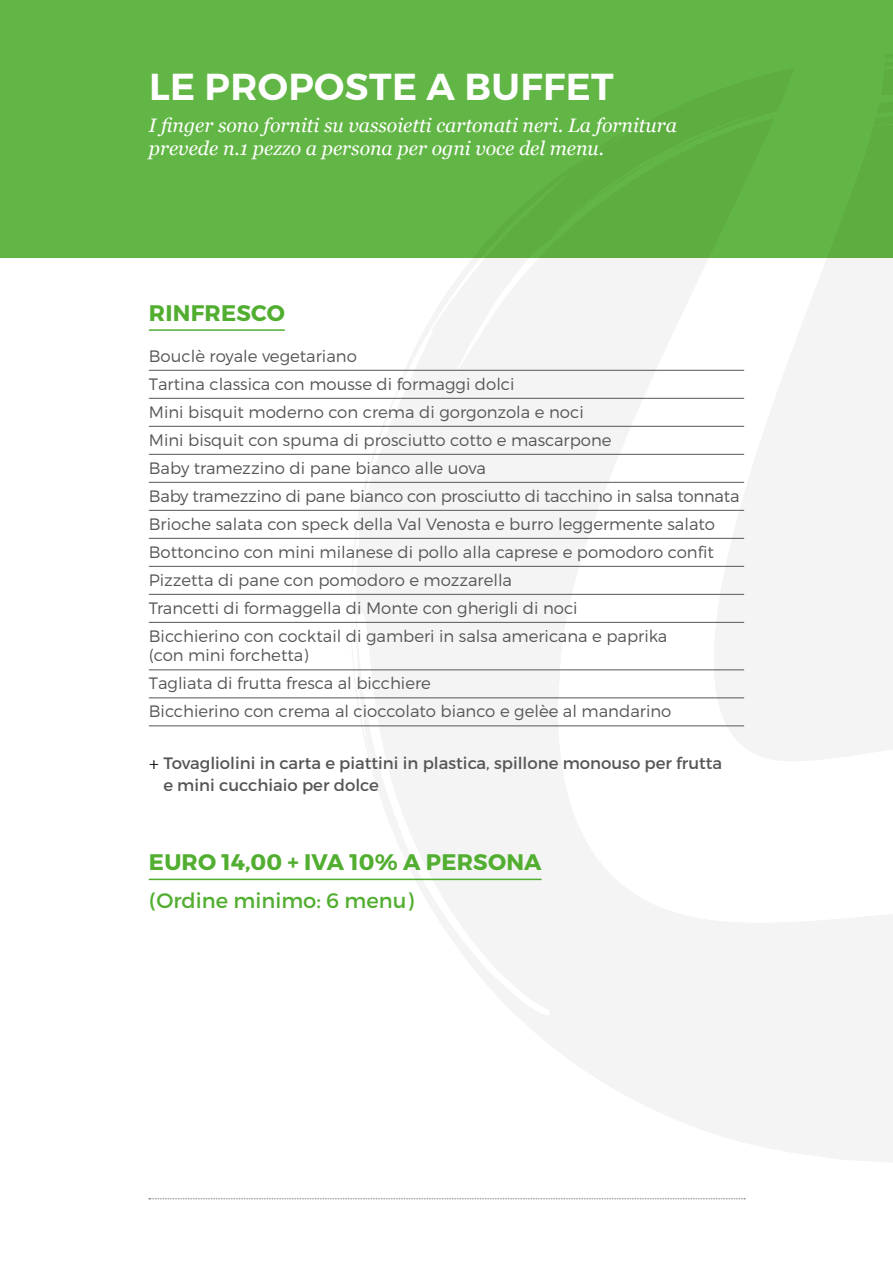
<style>
.page{position:relative;width:893px;height:1263px;background:#fff}
.page>*{position:absolute;margin:0;border:0;box-sizing:border-box;transform-origin:0 0}
.t1{font:600 37.5px "Montserrat";letter-spacing:.01em;color:#fff}
.t2{font:700 22.5px "Montserrat";letter-spacing:.01em;color:#51ae30}
.t3{font:21px "Montserrat";color:#51ae30}
.t4{font:italic 19.5px/23.4px "Georgia";color:#fff}
.t5{font:300 16.5px/28px "Montserrat";color:#565656}
.t6{font:16.5px/21.6px "Montserrat";color:#565656}
.s1{font-family:"Minion Pro";font-size:18px;color:#000}
</style>
<div class="page">
<svg style="left:149px;top:1198px;width:596px;height:1px"></svg>
<svg style="left:351px;top:257px;width:542px;height:905px;fill:#f4f4f4"></svg>
<div style="left:0;top:0;width:893px;height:257px;background:#62b645"></div>
<hr style="left:149px;top:329px;width:136px;height:2px;background:#51ae30">
<hr style="left:149px;top:370px;width:595px;height:1px;background:#565656">
<hr style="left:149px;top:398px;width:595px;height:1px;background:#565656">
<hr style="left:149px;top:426px;width:595px;height:1px;background:#565656">
<hr style="left:149px;top:454px;width:595px;height:1px;background:#565656">
<hr style="left:149px;top:482px;width:595px;height:1px;background:#565656">
<hr style="left:149px;top:510px;width:595px;height:1px;background:#565656">
<hr style="left:149px;top:538px;width:595px;height:1px;background:#565656">
<hr style="left:149px;top:566px;width:595px;height:1px;background:#565656">
<hr style="left:149px;top:594px;width:595px;height:1px;background:#565656">
<hr style="left:149px;top:622px;width:595px;height:1px;background:#565656">
<hr style="left:149px;top:670px;width:595px;height:1px;background:#565656">
<hr style="left:149px;top:698px;width:595px;height:1px;background:#565656">
<hr style="left:149px;top:726px;width:595px;height:1px;background:#565656">
<hr style="left:149px;top:879px;width:393px;height:1px;background:#51ae30">
<h1 class="t1" style="left:149px;top:64px;width:466px">LE PROPOSTE A BUFFET</h1>
<p class="t4" style="left:149px;top:114px;width:530px">I finger sono forniti su vassoietti cartonati neri. La fornitura prevede n.1 pezzo a persona per ogni voce del menu.</p>
<h2 class="t2" style="left:149px;top:299px;width:137px">RINFRESCO</h2>
<p class="t5" style="left:149px;top:341px;width:592px">Bouclè royale vegetariano<br>Tartina classica con mousse di formaggi dolci<br>Mini bisquit moderno con crema di gorgonzola e noci<br>Mini bisquit con spuma di prosciutto cotto e mascarpone<br>Baby tramezzino di pane bianco alle uova<br>Baby tramezzino di pane bianco con prosciutto di tacchino in salsa tonnata Brioche salata con speck della Val Venosta e burro leggermente salato Bottoncino con mini milanese di pollo alla caprese e pomodoro confit Pizzetta di pane con pomodoro e mozzarella<br>Trancetti di formaggella di Monte con gherigli di noci<br>Bicchierino con cocktail di gamberi in salsa americana e paprika</p>
<p class="t5" style="left:149px;top:641px;width:524px">(con mini forchetta)<br>Tagliata di frutta fresca al bicchiere<br>Bicchierino con crema al cioccolato bianco e gelèe al mandarino</p>
<p class="t6" style="left:163px;top:752px;width:560px;text-indent:-15px"><span class="s1">+</span> Tovagliolini in carta e piattini in plastica, spillone monouso per frutta e mini cucchiaio per dolce</p>
<h2 class="t2" style="left:149px;top:848px;width:394px">EURO 14,00 + IVA 10% A PERSONA</h2>
<p class="t3" style="left:149px;top:888px;width:266px">(Ordine minimo: 6 menu)</p>
</div>
